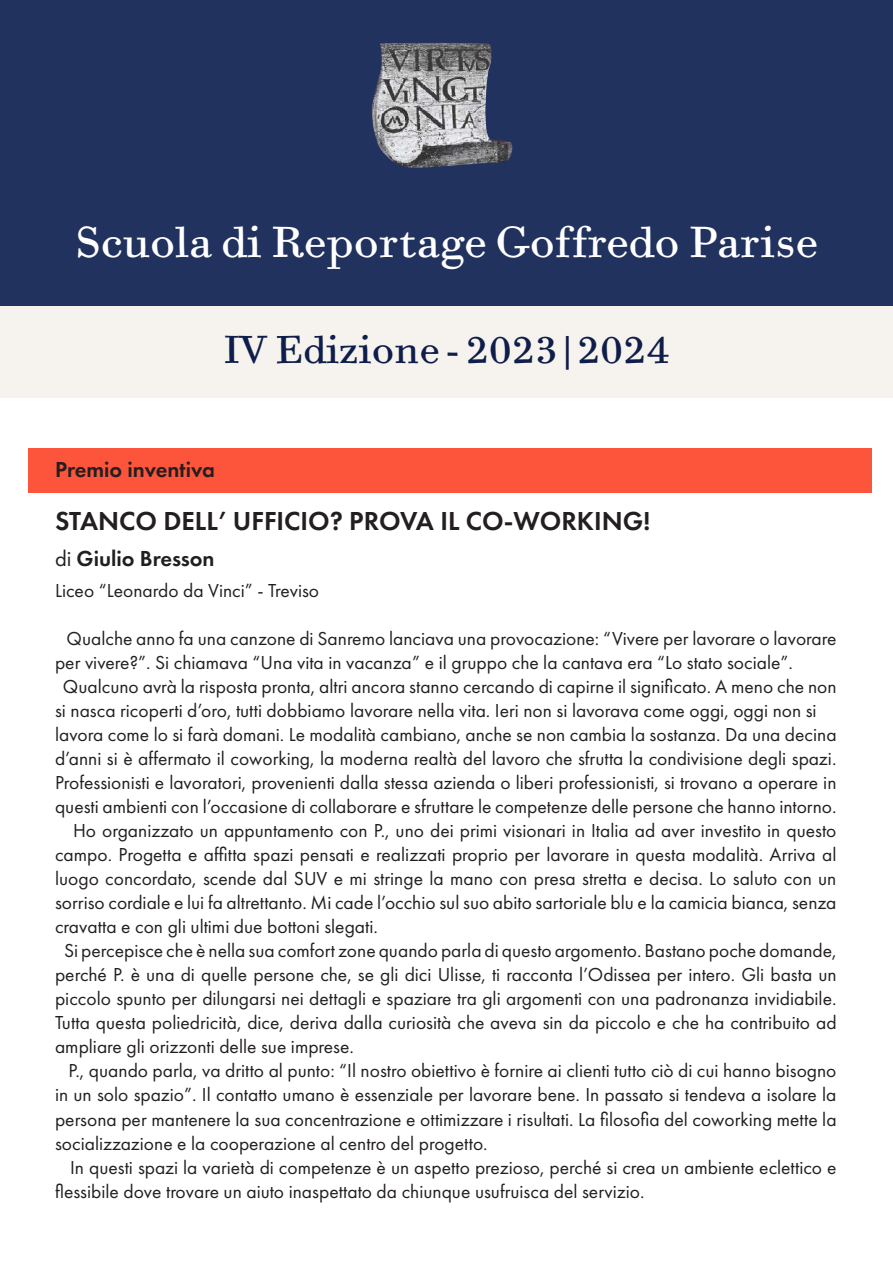
<style>
.page{position:relative;width:893px;height:1263px;background:#fff}
.page>*{position:absolute;margin:0;border:0;box-sizing:border-box;transform-origin:0 0}
.t1{font:43.5px "Bodoni Six ITC";color:#fff}
.t2{font:39px "Bodoni Six ITC";color:#0f1d4a}
.t3{font:600 27px "Futura PT";color:#231f20}
.t4{font:600 22.5px "Futura PT";color:#231f20}
.t5{font:19.5px "Futura PT";color:#231f20}
.s1{font-weight:400}
</style>
<div class="page">
<div style="left:28px;top:448px;width:843px;height:45px;background:#fd543c"></div>
<div style="left:0;top:0;width:893px;height:307px;background:#21325e"></div>
<div style="left:0;top:306px;width:893px;height:92px;background:#f6f2ee"></div>
<img style="left:371px;top:43px;width:142px;height:125px">
<h1 class="t1" style="left:75px;top:213px;width:744px">Scuola di Reportage Goffredo Parise</h1>
<h2 class="t2" style="left:223px;top:324px;width:448px">IV Edizione - 2023|2024</h2>
<p class="t4" style="left:55px;top:456px;width:161px">Premio inventiva</p>
<h3 class="t3" style="left:55px;top:504px;width:597px">STANCO DELL’ UFFICIO? PROVA IL CO-WORKING!</h3>
<p class="t4" style="left:55px;top:544px;width:161px"><span class="s1">di</span> Giulio Bresson</p>
<p class="t5" style="left:55px;top:579px;width:266px">Liceo “Leonardo da Vinci” - Treviso</p>
<p class="t5" style="left:67px;top:627px;width:771px">Qualche anno fa una canzone di Sanremo lanciava una provocazione: “Vivere per lavorare o lavorare</p>
<p class="t5" style="left:55px;top:651px;width:739px">per vivere?”. Si chiamava “Una vita in vacanza” e il gruppo che la cantava era “Lo stato sociale”.</p>
<p class="t5" style="left:63px;top:675px;width:775px">Qualcuno avrà la risposta pronta, altri ancora stanno cercando di capirne il significato. A meno che non</p>
<p class="t5" style="left:55px;top:699px;width:763px">si nasca ricoperti d’oro, tutti dobbiamo lavorare nella vita. Ieri non si lavorava come oggi, oggi non si</p>
<p class="t5" style="left:55px;top:723px;width:783px">lavora come lo si farà domani. Le modalità cambiano, anche se non cambia la sostanza. Da una decina</p>
<p class="t5" style="left:55px;top:747px;width:783px">d’anni si è affermato il coworking, la moderna realtà del lavoro che sfrutta la condivisione degli spazi.</p>
<p class="t5" style="left:55px;top:771px;width:783px">Professionisti e lavoratori, provenienti dalla stessa azienda o liberi professionisti, si trovano a operare in</p>
<p class="t5" style="left:55px;top:795px;width:783px">questi ambienti con l’occasione di collaborare e sfruttare le competenze delle persone che hanno intorno.</p>
<p class="t5" style="left:73px;top:819px;width:765px">Ho organizzato un appuntamento con P., uno dei primi visionari in Italia ad aver investito in questo</p>
<p class="t5" style="left:55px;top:843px;width:783px">campo. Progetta e affitta spazi pensati e realizzati proprio per lavorare in questa modalità. Arriva al</p>
<p class="t5" style="left:55px;top:867px;width:783px">luogo concordato, scende dal SUV e mi stringe la mano con presa stretta e decisa. Lo saluto con un</p>
<p class="t5" style="left:55px;top:891px;width:783px">sorriso cordiale e lui fa altrettanto. Mi cade l’occhio sul suo abito sartoriale blu e la camicia bianca, senza</p>
<p class="t5" style="left:55px;top:915px;width:324px">cravatta e con gli ultimi due bottoni slegati.</p>
<p class="t5" style="left:64px;top:939px;width:774px">Si percepisce che è nella sua comfort zone quando parla di questo argomento. Bastano poche domande,</p>
<p class="t5" style="left:55px;top:963px;width:783px">perché P. è una di quelle persone che, se gli dici Ulisse, ti racconta l’Odissea per intero. Gli basta un</p>
<p class="t5" style="left:55px;top:987px;width:783px">piccolo spunto per dilungarsi nei dettagli e spaziare tra gli argomenti con una padronanza invidiabile.</p>
<p class="t5" style="left:55px;top:1011px;width:783px">Tutta questa poliedricità, dice, deriva dalla curiosità che aveva sin da piccolo e che ha contribuito ad</p>
<p class="t5" style="left:55px;top:1035px;width:300px">ampliare gli orizzonti delle sue imprese.</p>
<p class="t5" style="left:68px;top:1059px;width:769px">P., quando parla, va dritto al punto: “Il nostro obiettivo è fornire ai clienti tutto ciò di cui hanno bisogno</p>
<p class="t5" style="left:55px;top:1083px;width:783px">in un solo spazio”. Il contatto umano è essenziale per lavorare bene. In passato si tendeva a isolare la</p>
<p class="t5" style="left:55px;top:1107px;width:783px">persona per mantenere la sua concentrazione e ottimizzare i risultati. La filosofia del coworking mette la</p>
<p class="t5" style="left:55px;top:1131px;width:434px">socializzazione e la cooperazione al centro del progetto.</p>
<p class="t5" style="left:70px;top:1155px;width:768px">In questi spazi la varietà di competenze è un aspetto prezioso, perché si crea un ambiente eclettico e</p>
<p class="t5" style="left:55px;top:1179px;width:591px">flessibile dove trovare un aiuto inaspettato da chiunque usufruisca del servizio.</p>
</div>
